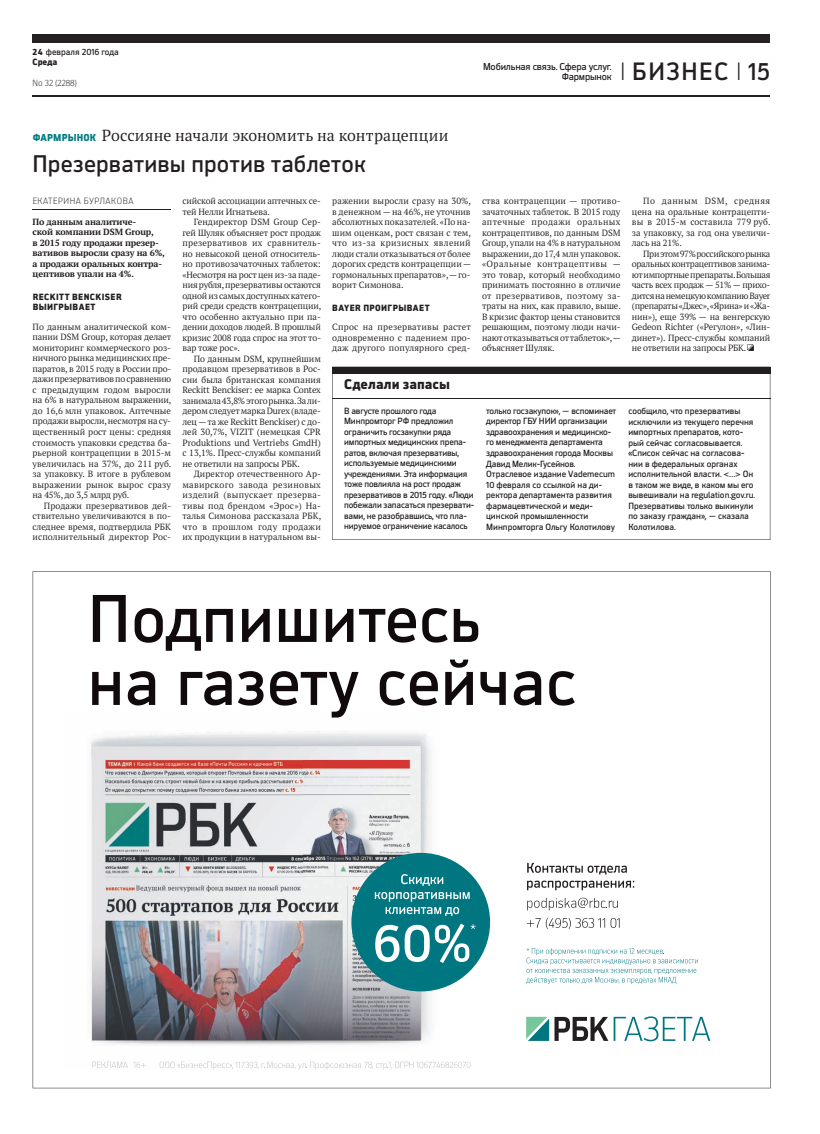
<style>
.page{position:relative;width:820px;height:1134px;background:#fff}
.page>*{position:absolute;margin:0;border:0;box-sizing:border-box;transform-origin:0 0}
.t1{font:25px "RBC Grotesk";letter-spacing:.06em;color:#231f20;scale:.5 1}
.t2{font:24px "RBC Grotesk";letter-spacing:.01em;color:#231f20}
.t3{font:16px "PT Serif Pro";letter-spacing:.005em;color:#231f20}
.t4{font:700 14px "RBC Grotesk";letter-spacing:.01em;color:#231f20}
.t5{font:10px/10.5px "RBC Grotesk";letter-spacing:-.015em;color:#231f20;text-align:right}
.t6{font:9px/10.5px "PT Serif Pro";letter-spacing:-.01em;color:#231f20;text-align:justify}
.t7{font:9px/10.5px "RBC Grotesk";letter-spacing:-.015em;color:#231f20}
.t8{font:700 9px/10.5px "PT Serif Pro";letter-spacing:-.015em;color:#231f20}
.t9{font:9px/19.5px "PT Serif Pro";letter-spacing:.02em;color:#231f20}
.t10{font:9px "PT Serif Pro";letter-spacing:-.03em;color:#231f20}
.t11{font:9px "PT Serif Pro";letter-spacing:-.04em;color:#231f20}
.t12{font:9px "PT Serif Pro";letter-spacing:.01em;color:#231f20}
.t13{font:9px "PT Serif Pro";letter-spacing:.03em;color:#231f20}
.t14{font:300 9px "RBC Grotesk";letter-spacing:.06em;color:#231f20}
.t15{font:9px "PT Serif Pro";letter-spacing:-.035em;color:#231f20}
.t16{font:700 9px/10.5px "RBC Grotesk";letter-spacing:.04em;color:#231f20}
.t17{font:9px "PT Serif Pro";letter-spacing:.015em;color:#231f20}
.t18{font:9px "PT Serif Pro";letter-spacing:.035em;color:#231f20}
.t19{font:9px "PT Serif Pro";letter-spacing:.045em;color:#231f20}
.s1{font-weight:700}
.s2{font-family:"RBC Grotesk";font-weight:700;font-size:10px;color:#007e82}
.s3{font-family:"RBC Grotesk";font-weight:700}
</style>
<div class="page">
<hr style="left:33px;top:96px;width:737px;height:1px;background:#231f20">
<div style="left:33px;top:35px;width:737px;height:8px;background:#252122"></div>
<svg style="left:33px;top:571px;width:737px;height:517px"></svg>
<hr style="left:33px;top:210px;width:138px;height:1px;background:#231f20">
<svg style="left:747px;top:344px;width:6px;height:7px"></svg>
<svg style="left:332px;top:367px;width:438px;height:173px"></svg>
<p class="t7" style="left:33px;top:47px;width:88px"><span class="s1">24</span> февраля 2016 года<br><span class="s1">Среда</span></p>
<p class="t14" style="left:33px;top:79px;width:46px">No 32 (2288)</p>
<p class="t5" style="left:483px;top:61px;width:130px">Мобильная связь. Сфера услуг.<br>Фармрынок</p>
<p class="t1" style="left:619px;top:58px;width:303px">| БИЗНЕС | 15</p>
<p class="t3" style="left:33px;top:125px;width:417px"><span class="s2">ФАРМРЫНОК</span> Россияне начали экономить на контрацепции</p>
<p class="t2" style="left:33px;top:151px;width:334px">Презервативы против таблеток</p>
<p class="t14" style="left:33px;top:196px;width:102px">ЕКАТЕРИНА БУРЛАКОВА</p>
<p class="t8" style="left:33px;top:216px;width:134px">По данным аналитиче-<br>ской компании DSM Group,<br>в 2015 году продажи презер&shy;вативов выросли сразу на 6%, а продажи оральных контра&shy;цептивов упали на 4%.</p>
<p class="t16" style="left:33px;top:292px;width:90px">RECKITT BENCKISER<br>ВЫИГРЫВАЕТ</p>
<p class="t6" style="left:33px;top:321px;width:140px">По данным аналитической ком-</p>
<p class="t6" style="left:33px;top:332px;width:140px">пании DSM Group, которая делает</p>
<p class="t6" style="left:33px;top:342px;width:140px">мониторинг коммерческого роз-</p>
<p class="t6" style="left:33px;top:353px;width:140px">ничного рынка медицинских пре-</p>
<p class="t6" style="left:33px;top:363px;width:140px">паратов, в 2015 году в России про-</p>
<p class="t6" style="left:33px;top:374px;width:140px">дажи презервативов по сравнению</p>
<p class="t9" style="left:33px;top:380px;width:140px">с предыдущим годом выросли</p>
<p class="t6" style="left:33px;top:395px;width:140px">на 6% в натуральном выражении,</p>
<p class="t6" style="left:33px;top:405px;width:140px">до 16,6 млн упаковок. Аптечные</p>
<p class="t6" style="left:33px;top:416px;width:140px">продажи выросли, несмотря на су-</p>
<p class="t6" style="left:33px;top:426px;width:140px">щественный рост цены: средняя</p>
<p class="t6" style="left:33px;top:437px;width:140px">стоимость упаковки средства ба-</p>
<p class="t6" style="left:33px;top:447px;width:140px">рьерной контрацепции в 2015-м</p>
<p class="t6" style="left:33px;top:458px;width:140px">увеличилась на 37%, до 211 руб.</p>
<p class="t6" style="left:33px;top:468px;width:140px">за упаковку. В итоге в рублевом</p>
<p class="t17" style="left:33px;top:478px;width:140px">выражении рынок вырос сразу</p>
<p class="t6" style="left:33px;top:489px;width:98px">на 45%, до 3,5 млрд руб.</p>
<p class="t6" style="left:44px;top:500px;width:129px">Продажи презервативов дей-</p>
<p class="t6" style="left:33px;top:510px;width:140px">ствительно увеличиваются в по-</p>
<p class="t6" style="left:33px;top:521px;width:140px">следнее время, подтвердила РБК</p>
<p class="t12" style="left:33px;top:531px;width:140px">исполнительный директор Рос-</p>
<p class="t6" style="left:182px;top:195px;width:140px">сийской ассоциации аптечных се-</p>
<p class="t6" style="left:182px;top:206px;width:89px">тей Нелли Игнатьева.</p>
<p class="t6" style="left:194px;top:216px;width:129px">Гендиректор DSM Group Сер-</p>
<p class="t6" style="left:182px;top:227px;width:140px">гей Шуляк объясняет рост продаж</p>
<p class="t9" style="left:182px;top:233px;width:140px">презервативов их сравнитель-</p>
<p class="t6" style="left:182px;top:248px;width:140px">но невысокой ценой относитель-</p>
<p class="t6" style="left:182px;top:258px;width:140px">но противозачаточных таблеток:</p>
<p class="t6" style="left:182px;top:269px;width:140px">«Несмотря на рост цен из-за паде-</p>
<p class="t6" style="left:182px;top:279px;width:140px">ния рубля, презервативы остаются</p>
<p class="t6" style="left:182px;top:290px;width:140px">одной из самых доступных катего-</p>
<p class="t6" style="left:182px;top:300px;width:140px">рий среди средств контрацепции,</p>
<p class="t6" style="left:182px;top:311px;width:140px">что особенно актуально при па-</p>
<p class="t6" style="left:182px;top:321px;width:140px">дении доходов людей. В прошлый</p>
<p class="t6" style="left:182px;top:332px;width:140px">кризис 2008 года спрос на этот то-</p>
<p class="t6" style="left:182px;top:342px;width:59px">вар тоже рос».</p>
<p class="t6" style="left:194px;top:353px;width:128px">По данным DSM, крупнейшим</p>
<p class="t6" style="left:182px;top:363px;width:140px">продавцом презервативов в Рос-</p>
<p class="t6" style="left:182px;top:374px;width:140px">сии была британская компания</p>
<p class="t6" style="left:182px;top:384px;width:140px">Reckitt Benckiser: ее марка Contex</p>
<p class="t6" style="left:182px;top:395px;width:140px">занимала 43,8% этого рынка. За ли-</p>
<p class="t6" style="left:182px;top:405px;width:140px">дером следует марка Durex (владе-</p>
<p class="t6" style="left:182px;top:416px;width:140px">лец — та же Reckitt Benckiser) с до-</p>
<p class="t6" style="left:182px;top:426px;width:140px">лей 30,7%, VIZIT (немецкая CPR</p>
<p class="t6" style="left:182px;top:437px;width:140px">Produktions und Vertriebs GmdH)</p>
<p class="t6" style="left:182px;top:447px;width:140px">с 13,1%. Пресс-службы компаний</p>
<p class="t6" style="left:182px;top:458px;width:119px">не ответили на запросы РБК.</p>
<p class="t6" style="left:194px;top:468px;width:129px">Директор отечественного Ар-</p>
<p class="t13" style="left:182px;top:478px;width:140px">мавирского завода резиновых</p>
<p class="t13" style="left:182px;top:489px;width:140px">изделий (выпускает презерва-</p>
<p class="t9" style="left:182px;top:495px;width:140px">тивы под брендом «Эрос») На-</p>
<p class="t6" style="left:182px;top:510px;width:140px">талья Симонова рассказала РБК,</p>
<p class="t18" style="left:182px;top:520px;width:140px">что в прошлом году продажи</p>
<p class="t6" style="left:182px;top:531px;width:140px">их продукции в натуральном вы-</p>
<p class="t6" style="left:332px;top:195px;width:140px">ражении выросли сразу на 30%, в денежном — на 46%, не уточнив абсолютных показателей. «По на&shy;шим оценкам, рост связан с тем, что из-за кризисных явлений люди стали отказываться от более дорогих средств контрацепции — гормональных препаратов», — го&shy;ворит Симонова.</p>
<p class="t9" style="left:332px;top:297px;width:140px"><span class="s3">BAYER ПРОИГРЫВАЕТ<br></span>Спрос на презервативы растет</p>
<p class="t6" style="left:332px;top:332px;width:140px">одновременно с падением про&shy;даж другого популярного сред-</p>
<p class="t6" style="left:482px;top:195px;width:140px">ства контрацепции — противо&shy;зачаточных таблеток. В 2015 году аптечные продажи оральных контрацептивов, по данным DSM Group, упали на 4% в натуральном выражении, до 17,4 млн упаковок. «Оральные контрацептивы — это товар, который необходимо принимать постоянно в отличие от презервативов, поэтому за&shy;траты на них, как правило, выше.<br>В кризис фактор цены становится решающим, поэтому люди начи&shy;нают отказываться от таблеток», — объясняет Шуляк.</p>
<p class="t19" style="left:643px;top:195px;width:129px">По данным DSM, средняя</p>
<p class="t6" style="left:631px;top:206px;width:140px">цена на оральные контрацепти-</p>
<p class="t12" style="left:631px;top:216px;width:140px">вы в 2015-м составила 779 руб.</p>
<p class="t6" style="left:631px;top:227px;width:140px">за упаковку, за год она увеличи-</p>
<p class="t6" style="left:631px;top:238px;width:51px">лась на 21%.</p>
<p class="t11" style="left:643px;top:248px;width:129px">При этом 97% российского рынка</p>
<p class="t10" style="left:631px;top:258px;width:140px">оральных контрацептивов занима-</p>
<p class="t15" style="left:631px;top:269px;width:140px">ют импортные препараты. Большая</p>
<p class="t10" style="left:631px;top:279px;width:140px">часть всех продаж — 51% — прихо-</p>
<p class="t11" style="left:631px;top:290px;width:140px">дится на немецкую компанию Bayer</p>
<p class="t10" style="left:631px;top:300px;width:140px">(препараты «Джес», «Ярина» и «Жа-</p>
<p class="t6" style="left:631px;top:311px;width:140px">нин»), еще 39% — на венгерскую</p>
<p class="t6" style="left:631px;top:322px;width:140px">Gedeon Richter («Регулон», «Лин-</p>
<p class="t6" style="left:631px;top:332px;width:140px">динет»). Пресс-службы компаний</p>
<p class="t10" style="left:631px;top:342px;width:116px">не ответили на запросы РБК.</p>
<p class="t4" style="left:344px;top:377px;width:107px">Сделали запасы</p>
<p class="t7" style="left:344px;top:406px;width:131px">В августе прошлого года<br>Минпромторг РФ предложил ограничить госзакупки ряда импортных медицинских препа&shy;ратов, включая презервативы, используемые медицинскими учреждениями. Эта информация тоже повлияла на рост продаж презервативов в 2015 году. «Люди побежали запасаться презервати&shy;вами, не разобравшись, что пла&shy;нируемое ограничение касалось</p>
<p class="t7" style="left:486px;top:406px;width:131px">только госзакупок», — вспоминает директор ГБУ НИИ организации здравоохранения и медицинско&shy;го менеджмента департамента здравоохранения города Москвы<br>Давид Мелик-Гусейнов.<br>Отраслевое издание Vademecum<br>10 февраля со ссылкой на ди&shy;ректора департамента развития фармацевтической и меди&shy;цинской промышленности<br>Минпромторга Ольгу Колотилову</p>
<p class="t7" style="left:628px;top:406px;width:128px">сообщило, что презервативы исключили из текущего перечня импортных препаратов, кото&shy;рый сейчас согласовывается. «Список сейчас на согласова&shy;нии в федеральных органах исполнительной власти. &lt;…&gt; Он в таком же виде, в каком мы его вывешивали на regulation.gov.ru.<br>Презервативы только выкинули по заказу граждан», — сказала<br>Колотилова.</p>
</div>
